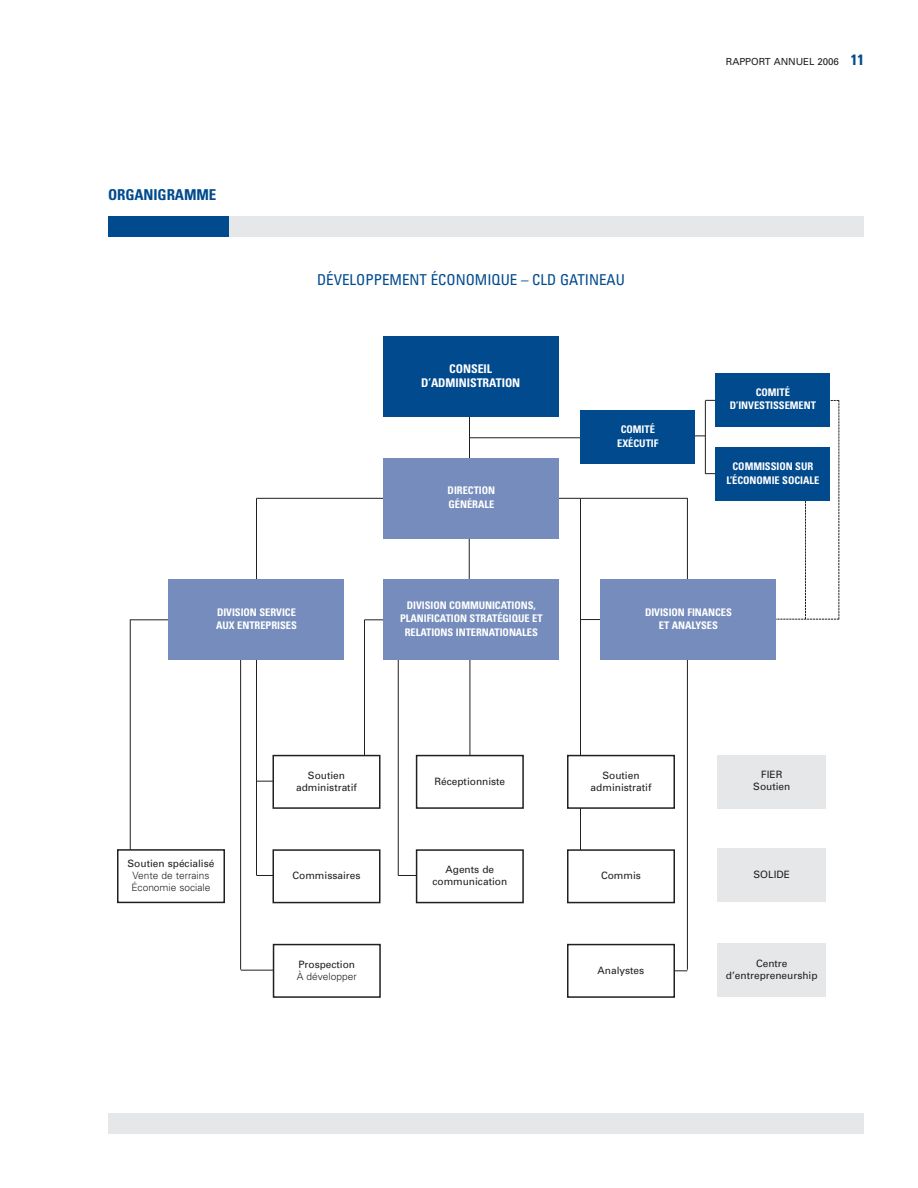
<style>
.page{position:relative;width:918px;height:1188px;background:#fff}
.page>*{position:absolute;margin:0;border:0;box-sizing:border-box;transform-origin:0 0}
.t1{font:condensed 15px "Univers";color:#004a8d}
.t2{font:700 condensed 15px "Univers";letter-spacing:-.005em;color:#004a8d}
.t3{font:700 condensed 12px/13.5px "Univers";letter-spacing:-.005em;color:#fff;text-align:center}
.t4{font:700 condensed 10.5px/13.5px "Univers";letter-spacing:-.005em;color:#fff;text-align:center}
.t5{font:10.2px/12px "Univers";color:#231f20;text-align:center}
.t6{font:300 10.2px/12px "Univers";color:#231f20}
.t7{font:9.75px "Univers";letter-spacing:-.005em;color:#231f20}
.s1{font-weight:700;font-stretch:condensed;font-size:15px;color:#004a8d}
</style>
<div class="page">
<hr style="left:240px;top:648px;width:1px;height:322px;background:#231f20">
<hr style="left:469px;top:411px;width:1px;height:52px;background:#231f20">
<hr style="left:256px;top:498px;width:1px;height:100px;background:#231f20">
<hr style="left:256px;top:654px;width:1px;height:221px;background:#231f20">
<hr style="left:130px;top:620px;width:1px;height:243px;background:#231f20">
<hr style="left:469px;top:437px;width:169px;height:1px;background:#231f20">
<hr style="left:256px;top:498px;width:184px;height:1px;background:#231f20">
<hr style="left:455px;top:498px;width:233px;height:1px;background:#231f20">
<hr style="left:613px;top:970px;width:74px;height:1px;background:#231f20">
<hr style="left:581px;top:619px;width:107px;height:1px;background:#231f20">
<hr style="left:364px;top:619px;width:108px;height:1px;background:#231f20">
<hr style="left:398px;top:875px;width:98px;height:1px;background:#231f20">
<hr style="left:130px;top:619px;width:119px;height:1px;background:#231f20">
<hr style="left:241px;top:970px;width:119px;height:1px;background:#231f20">
<hr style="left:256px;top:781px;width:75px;height:1px;background:#231f20">
<hr style="left:256px;top:875px;width:77px;height:1px;background:#231f20">
<hr style="left:705px;top:473px;width:54px;height:1px;background:#231f20">
<hr style="left:621px;top:436px;width:84px;height:1px;background:#231f20">
<hr style="left:469px;top:534px;width:1px;height:52px;background:#231f20">
<hr style="left:580px;top:499px;width:1px;height:393px;background:#231f20">
<hr style="left:687px;top:498px;width:1px;height:472px;background:#231f20">
<hr style="left:470px;top:655px;width:1px;height:107px;background:#231f20">
<hr style="left:398px;top:655px;width:1px;height:221px;background:#231f20">
<hr style="left:364px;top:620px;width:1px;height:142px;background:#231f20">
<div style="left:108px;top:1114px;width:756px;height:20px;background:#e6e7e8"></div>
<div style="left:108px;top:216px;width:756px;height:20px;background:#e6e7e8"></div>
<div style="left:580px;top:410px;width:115px;height:54px;background:#004a8d"></div>
<div style="left:716px;top:447px;width:114px;height:54px;background:#004a8d"></div>
<div style="left:169px;top:579px;width:175px;height:81px;background:#758cbc"></div>
<div style="left:273px;top:756px;width:107px;height:52px;background:#fff"></div>
<div style="left:273px;top:755px;width:108px;height:54px;border:2px solid #231f20"></div>
<div style="left:416px;top:755px;width:108px;height:54px;border:2px solid #231f20"></div>
<div style="left:417px;top:850px;width:106px;height:53px;background:#fff"></div>
<div style="left:416px;top:849px;width:108px;height:54px;border:2px solid #231f20"></div>
<div style="left:273px;top:850px;width:107px;height:53px;background:#fff"></div>
<div style="left:273px;top:849px;width:108px;height:54px;border:2px solid #231f20"></div>
<div style="left:274px;top:945px;width:106px;height:52px;background:#fff"></div>
<div style="left:273px;top:944px;width:108px;height:54px;border:2px solid #231f20"></div>
<div style="left:118px;top:850px;width:106px;height:52px;background:#fff"></div>
<div style="left:117px;top:849px;width:108px;height:54px;border:2px solid #231f20"></div>
<div style="left:568px;top:756px;width:106px;height:52px;background:#fff"></div>
<div style="left:567px;top:755px;width:108px;height:54px;border:2px solid #231f20"></div>
<div style="left:568px;top:850px;width:106px;height:53px;background:#fff"></div>
<div style="left:567px;top:849px;width:108px;height:54px;border:2px solid #231f20"></div>
<div style="left:568px;top:945px;width:106px;height:52px;background:#fff"></div>
<div style="left:567px;top:944px;width:108px;height:54px;border:2px solid #231f20"></div>
<div style="left:718px;top:755px;width:108px;height:54px;background:#e6e7e8"></div>
<div style="left:718px;top:848px;width:108px;height:54px;background:#e6e7e8"></div>
<div style="left:718px;top:943px;width:108px;height:54px;background:#e6e7e8"></div>
<div style="left:384px;top:458px;width:175px;height:81px;background:#758cbc"></div>
<div style="left:384px;top:579px;width:175px;height:81px;background:#758cbc"></div>
<div style="left:601px;top:579px;width:175px;height:81px;background:#758cbc"></div>
<div style="left:108px;top:216px;width:120px;height:20px;background:#004a8d"></div>
<hr style="left:705px;top:400px;width:1px;height:74px;background:#231f20">
<hr style="left:706px;top:400px;width:53px;height:1px;background:#231f20">
<div style="left:716px;top:373px;width:114px;height:54px;background:#004a8d"></div>
<svg style="left:776px;top:400px;width:63px;height:220px"></svg>
<div style="left:383px;top:336px;width:175px;height:81px;background:#004a8d"></div>
<p class="t7" style="left:726px;top:58px;width:140px">RAPPORT ANNUEL 2006 <span class="s1">11</span></p>
<h1 class="t2" style="left:108px;top:189px;width:110px">ORGANIGRAMME</h1>
<h1 class="t1" style="left:317px;top:274px;width:309px">DÉVELOPPEMENT ÉCONOMIQUE – CLD GATINEAU</h1>
<p class="t3" style="left:421px;top:363px;width:101px">CONSEIL<br>D’ADMINISTRATION</p>
<p class="t4" style="left:448px;top:485px;width:49px;text-align:left">DIRECTION<br>GÉNÉRALE</p>
<p class="t4" style="left:617px;top:424px;width:43px">COMITÉ<br>EXÉCUTIF</p>
<p class="t4" style="left:730px;top:387px;width:88px">COMITÉ<br>D’INVESTISSEMENT</p>
<p class="t4" style="left:726px;top:461px;width:94px">COMMISSION SUR<br>L’ÉCONOMIE SOCIALE</p>
<p class="t4" style="left:216px;top:606px;width:82px;text-align:left">DIVISION SERVICE<br>AUX ENTREPRISES</p>
<p class="t4" style="left:400px;top:600px;width:144px">DIVISION COMMUNICATIONS,<br>PLANIFICATION STRATÉGIQUE ET<br>RELATIONS INTERNATIONALES</p>
<p class="t4" style="left:645px;top:606px;width:89px">DIVISION FINANCES<br>ET ANALYSES</p>
<p class="t5" style="left:128px;top:858px;width:88px">Soutien spécialisé</p>
<p class="t6" style="left:131px;top:870px;width:81px">Vente de terrains<br>Économie sociale</p>
<p class="t5" style="left:296px;top:770px;width:62px">Soutien administratif</p>
<p class="t5" style="left:434px;top:776px;width:72px">Réceptionniste</p>
<p class="t5" style="left:292px;top:870px;width:70px">Commissaires</p>
<p class="t5" style="left:298px;top:959px;width:58px">Prospection</p>
<p class="t6" style="left:297px;top:971px;width:61px">À développer</p>
<p class="t5" style="left:432px;top:864px;width:76px">Agents de communication</p>
<p class="t5" style="left:591px;top:770px;width:62px">Soutien administratif</p>
<p class="t5" style="left:601px;top:870px;width:41px">Commis</p>
<p class="t5" style="left:598px;top:965px;width:48px">Analystes</p>
<p class="t5" style="left:753px;top:770px;width:39px">FIER<br>Soutien</p>
<p class="t5" style="left:754px;top:869px;width:38px">SOLIDE</p>
<p class="t5" style="left:726px;top:958px;width:93px">Centre d’entrepreneurship</p>
</div>
